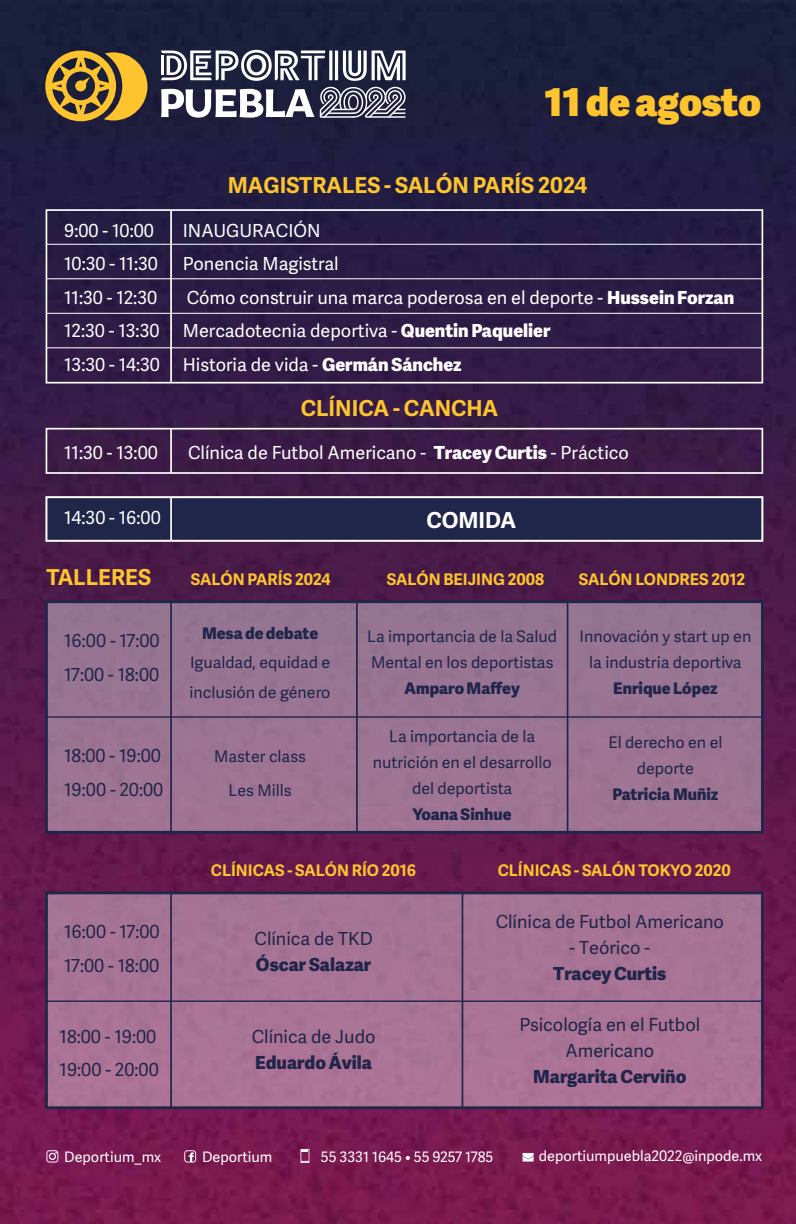
<style>
.page{position:relative;width:796px;height:1224px;background:#fff}
.page>*{position:absolute;margin:0;border:0;box-sizing:border-box;transform-origin:0 0}
.t1{font:800 38.6px "Adelle Sans";letter-spacing:-.01em;color:#fdc42d}
.t2{font:700 22px "Adelle Sans";color:#fdc42d}
.t3{font:700 22px "Adelle Sans";color:#fff}
.t4{font:18px/33.6px "Adelle Sans";color:#fff}
.t5{font:18px/33.6px "Adelle Sans";color:#20254a}
.t6{font:800 18px "Adelle Sans";color:#20254a}
.t7{font:16px/26px "Adelle Sans";color:#20254a;text-align:center}
.t8{font:700 16px "Adelle Sans";color:#fdc42d}
.t9{font:800 16px "Adelle Sans";color:#20254a}
.t10{font:14.4px "Adelle Sans";color:#fff}
.s1{font-weight:800}
</style>
<div class="page">
<img style="left:0;top:0;width:795px;height:1224px">
<div style="left:46px;top:602px;width:716px;height:230px;background:#9a7492"></div>
<div style="left:46px;top:893px;width:716px;height:215px;background:#a87495"></div>
<div style="left:45px;top:496px;width:718px;height:46px;background:#20254a;border:2px solid #fff"></div>
<div style="left:46px;top:209px;width:717px;height:175px;border:2px solid #fff"></div>
<div style="left:46px;top:428px;width:717px;height:46px;border:2px solid #fff"></div>
<div style="left:45px;top:600px;width:718px;height:234px;border:3px solid #20254a"></div>
<hr style="left:46px;top:244px;width:716px;height:1px;background:#fff">
<hr style="left:46px;top:278px;width:716px;height:1px;background:#fff">
<hr style="left:46px;top:313px;width:716px;height:1px;background:#fff">
<hr style="left:46px;top:347px;width:716px;height:1px;background:#fff">
<hr style="left:46px;top:716px;width:716px;height:2px;background:#20254a">
<hr style="left:170px;top:210px;width:2px;height:173px;background:#fff">
<hr style="left:170px;top:429px;width:2px;height:44px;background:#fff">
<hr style="left:170px;top:497px;width:2px;height:44px;background:#fff">
<hr style="left:170px;top:602px;width:2px;height:230px;background:#20254a">
<hr style="left:356px;top:602px;width:1px;height:230px;background:#20254a">
<hr style="left:566px;top:602px;width:2px;height:230px;background:#20254a">
<div style="left:45px;top:891px;width:718px;height:218px;border:3px solid #20254a"></div>
<hr style="left:46px;top:1000px;width:716px;height:2px;background:#20254a">
<hr style="left:170px;top:893px;width:2px;height:215px;background:#20254a">
<hr style="left:461px;top:893px;width:2px;height:215px;background:#20254a">
<svg style="left:522px;top:1153px;width:11px;height:9px"></svg>
<svg style="left:300px;top:1149px;width:9px;height:14px"></svg>
<svg style="left:46px;top:1150px;width:12px;height:13px"></svg>
<svg style="left:184px;top:1150px;width:12px;height:13px"></svg>
<svg style="left:45px;top:51px;width:102px;height:70px;background:#9b7c33"></svg>
<svg style="left:161px;top:50px;width:244px;height:31px"></svg>
<svg style="left:161px;top:87px;width:244px;height:31px"></svg>
<h1 class="t1" style="left:544px;top:74px;width:218px">11 de agosto</h1>
<p class="t4" style="left:64px;top:213px;width:97px">9:00 - 10:00<br>10:30 - 11:30<br>11:30 - 12:30<br>12:30 - 13:30<br>13:30 - 14:30</p>
<p class="t4" style="left:64px;top:435px;width:95px">11:30 - 13:00</p>
<p class="t4" style="left:64px;top:500px;width:98px">14:30 - 16:00</p>
<p class="t2" style="left:46px;top:561px;width:106px">TALLERES</p>
<p class="t5" style="left:64px;top:623px;width:97px">16:00 - 17:00<br>17:00 - 18:00</p>
<p class="t5" style="left:64px;top:739px;width:101px">18:00 - 19:00<br>19:00 - 20:00</p>
<p class="t5" style="left:64px;top:914px;width:97px">16:00 - 17:00<br>17:00 - 18:00</p>
<p class="t5" style="left:60px;top:1019px;width:101px">18:00 - 19:00<br>19:00 - 20:00</p>
<p class="t2" style="left:228px;top:169px;width:361px">MAGISTRALES - SALÓN PARÍS 2024</p>
<p class="t4" style="left:183px;top:213px;width:552px">INAUGURACIÓN<br>Ponencia Magistral<br>Cómo construir una marca poderosa en el deporte - <span class="s1">Hussein Forzan </span>Mercadotecnia deportiva - <span class="s1">Quentin Paquelier<br></span>Historia de vida - <span class="s1">Germán Sánchez</span></p>
<p class="t2" style="left:301px;top:392px;width:199px">CLÍNICA - CANCHA</p>
<p class="t4" style="left:188px;top:435px;width:442px">Clínica de Futbol Americano - <span class="s1">Tracey Curtis</span> - Práctico</p>
<p class="t8" style="left:191px;top:568px;width:141px">SALÓN PARÍS 2024</p>
<p class="t9" style="left:202px;top:621px;width:117px">Mesa de debate</p>
<p class="t7" style="left:190px;top:647px;width:142px;line-height:29.6px;text-align:left">Igualdad, equidad e inclusión de género</p>
<p class="t7" style="left:214px;top:739px;width:93px;line-height:33.6px">Master class<br>Les Mills</p>
<p class="t3" style="left:426px;top:504px;width:91px">COMIDA</p>
<p class="t8" style="left:387px;top:568px;width:159px">SALÓN BEIJING 2008</p>
<p class="t8" style="left:578px;top:568px;width:168px">SALÓN LONDRES 2012</p>
<p class="t7" style="left:367px;top:623px;width:191px;text-align:left">La importancia de la Salud<br>Mental en los deportistas</p>
<p class="t9" style="left:404px;top:677px;width:117px">Amparo Maffey</p>
<p class="t7" style="left:372px;top:723px;width:180px">La importancia de la nutrición en el desarrollo del deportista</p>
<p class="t9" style="left:413px;top:802px;width:100px">Yoana Sinhue</p>
<p class="t7" style="left:579px;top:623px;width:173px">Innovación y start up en la industria deportiva</p>
<p class="t9" style="left:613px;top:677px;width:106px">Enrique López</p>
<p class="t7" style="left:608px;top:729px;width:115px">El derecho en el deporte</p>
<p class="t9" style="left:612px;top:783px;width:107px">Patricia Muñiz</p>
<p class="t8" style="left:211px;top:859px;width:207px">CLÍNICAS - SALÓN RÍO 2016</p>
<p class="t8" style="left:497px;top:859px;width:234px">CLÍNICAS - SALÓN TOKYO 2020</p>
<p class="t5" style="left:254px;top:921px;width:120px">Clínica de TKD</p>
<p class="t6" style="left:256px;top:951px;width:117px">Óscar Salazar</p>
<p class="t5" style="left:252px;top:1019px;width:125px">Clínica de Judo</p>
<p class="t6" style="left:255px;top:1049px;width:118px">Eduardo Ávila</p>
<p class="t5" style="left:495px;top:904px;width:230px">Clínica de Futbol Americano</p>
<p class="t5" style="left:569px;top:930px;width:82px">- Teórico -</p>
<p class="t6" style="left:553px;top:960px;width:115px">Tracey Curtis</p>
<p class="t5" style="left:519px;top:1011px;width:182px;line-height:26px;text-align:center">Psicología en el Futbol<br>Americano</p>
<p class="t6" style="left:533px;top:1063px;width:155px">Margarita Cerviño</p>
<p class="t10" style="left:64px;top:1146px;width:99px">Deportium_mx</p>
<p class="t10" style="left:202px;top:1146px;width:72px">Deportium</p>
<p class="t10" style="left:321px;top:1146px;width:174px">55 3331 1645 • 55 9257 1785</p>
<p class="t10" style="left:538px;top:1146px;width:225px">deportiumpuebla2022@inpode.mx</p>
</div>
